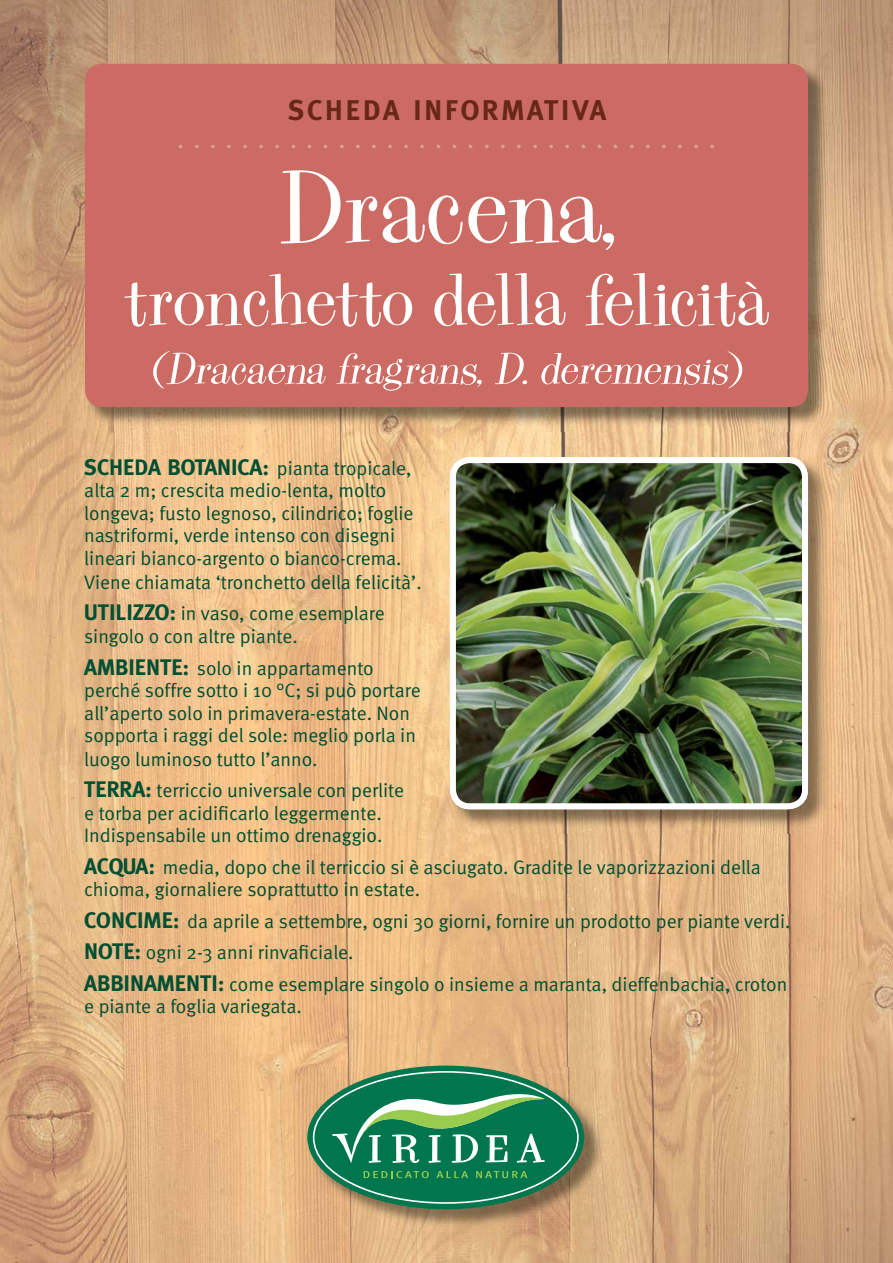
<style>
.page{position:relative;width:893px;height:1263px;background:#fff}
.page>*{position:absolute;margin:0;border:0;box-sizing:border-box;transform-origin:0 0}
.t1{font:108px "Pike";letter-spacing:.005em;color:#fff;scale:1.15 1}
.t2{font:78px "Pike";letter-spacing:-.015em;color:#fff;scale:1.15 1}
.t3{font:italic 46.5px "Pike";color:#fff;scale:1.15 1}
.t4{font:700 28.5px "Meta";letter-spacing:.1em;color:#682815}
.t5{font:700 21px "Meta";color:#dc9f94}
.t6{font:19.5px/22.8px "Meta Normal";color:#004f32}
.s1{font-style:normal}
.s2{font-family:"Meta";font-weight:700;font-size:22.5px}
</style>
<div class="page">
<img style="left:0;top:0;width:893px;height:1263px">
<img style="left:87px;top:65px;width:744px;height:366px">
<div style="left:85px;top:64px;width:723px;height:343px;background:#cb6b63;border-radius:17px"></div>
<img style="left:309px;top:1067px;width:301px;height:185px">
<div style="left:307px;top:1066px;width:277px;height:143px;background:#00764f;border-radius:50%"></div>
<div style="left:313px;top:1071px;width:266px;height:133px;background:#00764f;border:2px solid #fff;border-radius:50%"></div>
<svg style="left:332px;top:1091px;width:213px;height:72px"></svg>
<svg style="left:364px;top:1171px;width:65px;height:7px"></svg>
<svg style="left:436px;top:1171px;width:32px;height:7px"></svg>
<svg style="left:476px;top:1171px;width:51px;height:7px"></svg>
<img style="left:452px;top:459px;width:380px;height:374px">
<img style="left:453px;top:460px;width:352px;height:346px;border-radius:17px">
<div style="left:450px;top:457px;width:358px;height:352px;border:6px solid #fff;border-radius:17px"></div>
<h3 class="t4" style="left:288px;top:99px;width:320px">SCHEDA INFORMATIVA</h3>
<p class="t5" style="left:178px;top:133px;width:539px">..................................</p>
<h1 class="t1" style="left:277px;top:171px;width:296px">Dracena,</h1>
<h2 class="t2" style="left:124px;top:273px;width:562px">tronchetto della felicità</h2>
<h3 class="t3" style="left:150px;top:353px;width:517px">(Dracaena fragrans, D. deremensis<span class="s1">)</span></h3>
<p class="t6" style="left:84px;top:458px;width:339px"><span class="s2">SCHEDA BOTANICA:</span> pianta tropicale, alta 2 m; crescita medio-lenta, molto longeva; fusto legnoso, cilindrico; foglie nastriformi, verde intenso con disegni lineari bianco-argento o bianco-crema.<br>Viene chiamata ‘tronchetto della felicità’.</p>
<p class="t6" style="left:84px;top:603px;width:302px;line-height:23.2px"><span class="s2">UTILIZZO:</span> in vaso, come esemplare singolo o con altre piante.</p>
<p class="t6" style="left:84px;top:658px;width:338px"><span class="s2">AMBIENTE:</span> solo in appartamento perché soffre sotto i 10 °C; si può portare all’aperto solo in primavera-estate. Non sopporta i raggi del sole: meglio porla in luogo luminoso tutto l’anno.</p>
<p class="t6" style="left:84px;top:780px;width:321px"><span class="s2">TERRA:</span> terriccio universale con perlite e torba per acidificarlo leggermente.<br>Indispensabile un ottimo drenaggio.</p>
<p class="t6" style="left:84px;top:857px;width:678px"><span class="s2">ACQUA:</span> media, dopo che il terriccio si è asciugato. Gradite le vaporizzazioni della chioma, giornaliere soprattutto in estate.</p>
<p class="t6" style="left:84px;top:906px;width:708px;line-height:31.5px"><span class="s2">CONCIME:</span> da aprile a settembre, ogni 30 giorni, fornire un prodotto per piante verdi.<br><span class="s2">NOTE:</span> ogni 2-3 anni rinvaficiale.<br><span class="s2">ABBINAMENTI:</span> come esemplare singolo o insieme a maranta, dieffenbachia, croton</p>
<p class="t6" style="left:84px;top:996px;width:219px">e piante a foglia variegata.</p>
</div>
